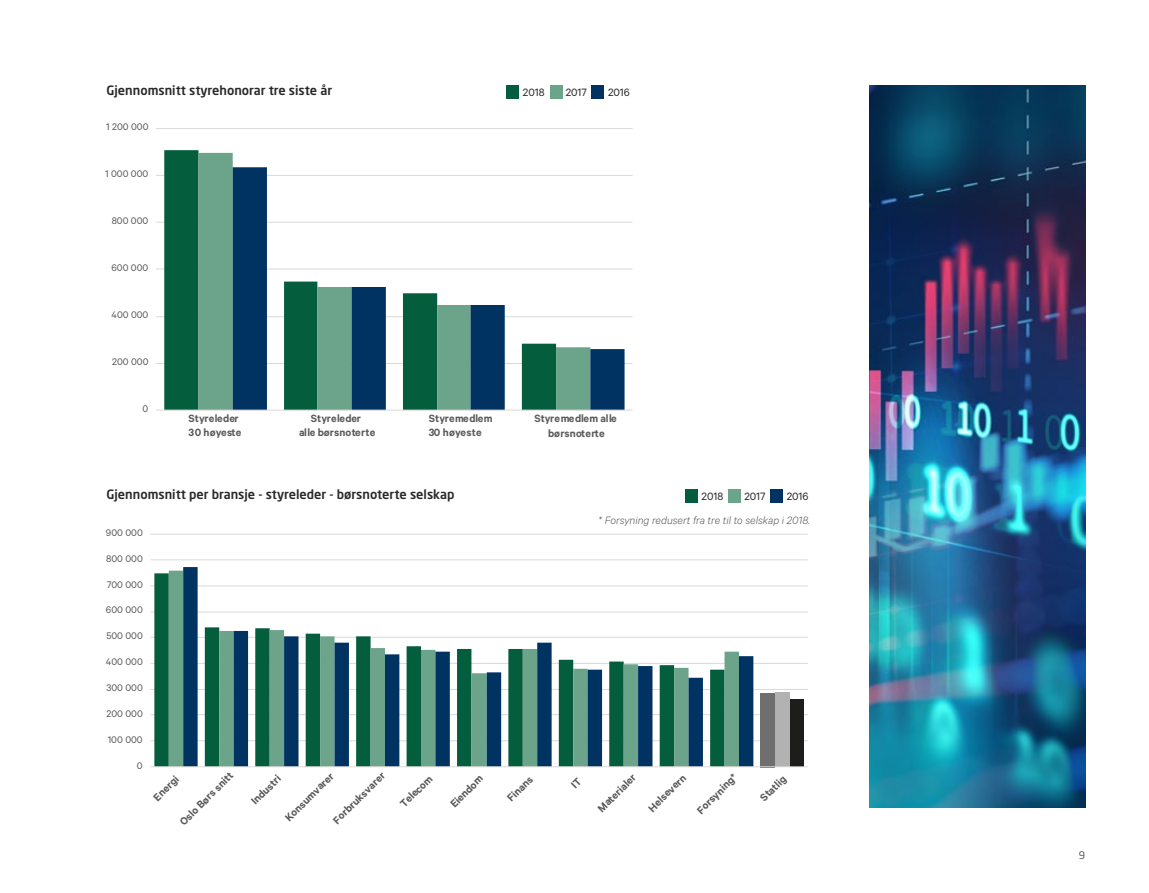
<style>
.page{position:relative;width:1149px;height:893px;background:#fff}
.page>*{position:absolute;margin:0;border:0;box-sizing:border-box;transform-origin:0 0}
.t1{font:500 12.75px "Neo Sans Std";color:#292829}
.t2{font:italic 300 12px "Calibre";color:#555759}
.t3{font:12px "Calibre";color:#292829}
.t4{font:600 11.85px/14.2px "Calibre";letter-spacing:.01em;color:#595959}
.t5{font:10.8px "Calibre";color:#595959}
.t6{font:10.5px "Neo Sans Std";color:#58595b}
</style>
<div class="page">
<hr style="left:156px;top:363px;width:476px;height:1px;background:#d9d9d9">
<hr style="left:156px;top:316px;width:476px;height:1px;background:#d9d9d9">
<hr style="left:156px;top:269px;width:476px;height:1px;background:#d9d9d9">
<hr style="left:156px;top:222px;width:476px;height:1px;background:#d9d9d9">
<hr style="left:156px;top:175px;width:476px;height:1px;background:#d9d9d9">
<hr style="left:156px;top:128px;width:476px;height:1px;background:#d9d9d9">
<div style="left:164px;top:150px;width:69px;height:260px;background:#045d3c"></div>
<div style="left:198px;top:153px;width:35px;height:257px;background:#6ba48a"></div>
<svg style="left:233px;top:167px;width:391px;height:243px"></svg>
<hr style="left:156px;top:410px;width:476px;height:1px;background:#d9d9d9">
<div style="left:506px;top:85px;width:13px;height:13px;background:#045d3c"></div>
<div style="left:549px;top:85px;width:13px;height:13px;background:#6ba489"></div>
<div style="left:591px;top:85px;width:12px;height:13px;background:#003262"></div>
<div style="left:684px;top:489px;width:13px;height:13px;background:#045d3c"></div>
<div style="left:728px;top:489px;width:13px;height:13px;background:#6ba489"></div>
<div style="left:769px;top:489px;width:13px;height:13px;background:#003262"></div>
<hr style="left:150px;top:689px;width:657px;height:1px;background:#d9d9d9">
<hr style="left:150px;top:663px;width:657px;height:1px;background:#d9d9d9">
<hr style="left:150px;top:637px;width:657px;height:1px;background:#d9d9d9">
<hr style="left:150px;top:612px;width:657px;height:1px;background:#d9d9d9">
<hr style="left:150px;top:585px;width:657px;height:1px;background:#d9d9d9">
<hr style="left:150px;top:559px;width:657px;height:1px;background:#d9d9d9">
<hr style="left:150px;top:534px;width:657px;height:1px;background:#d9d9d9">
<hr style="left:150px;top:740px;width:657px;height:1px;background:#d9d9d9">
<hr style="left:150px;top:714px;width:657px;height:1px;background:#d9d9d9">
<div style="left:789px;top:699px;width:14px;height:68px;background:#1d1d1b"></div>
<div style="left:774px;top:692px;width:15px;height:74px;background:#b2b2b2"></div>
<div style="left:760px;top:693px;width:14px;height:74px;background:#706f6f"></div>
<svg style="left:154px;top:573px;width:15px;height:193px;background:#0e6344"></svg>
<div style="left:169px;top:571px;width:14px;height:195px;background:#6ba48a"></div>
<svg style="left:183px;top:567px;width:570px;height:199px"></svg>
<hr style="left:150px;top:766px;width:657px;height:1px;background:#d9d9d9">
<img style="left:869px;top:85px;width:215px;height:723px">
<p class="t1" style="left:106px;top:82px;width:227px">Gjennomsnitt styrehonorar tre siste år</p>
<p class="t5" style="left:106px;top:121px;width:44px">1 200 000</p>
<p class="t5" style="left:105px;top:167px;width:45px">1 000 000</p>
<p class="t5" style="left:112px;top:215px;width:38px">800 000</p>
<p class="t5" style="left:111px;top:261px;width:38px">600 000</p>
<p class="t5" style="left:111px;top:308px;width:38px">400 000</p>
<p class="t5" style="left:112px;top:355px;width:38px">200 000</p>
<p class="t5" style="left:142px;top:402px;width:7px">0</p>
<p class="t3" style="left:522px;top:86px;width:23px">2018</p>
<p class="t3" style="left:565px;top:86px;width:23px">2017</p>
<p class="t3" style="left:608px;top:86px;width:23px">2016</p>
<p class="t4" style="left:188px;top:411px;width:54px">Styreleder<br>30 høyeste</p>
<p class="t4" style="left:299px;top:411px;width:78px;text-align:center">Styreleder<br>alle børsnoterte</p>
<p class="t4" style="left:428px;top:411px;width:65px">Styremedlem<br>30 høyeste</p>
<p class="t4" style="left:534px;top:411px;width:84px;text-align:center">Styremedlem alle børsnoterte</p>
<p class="t1" style="left:106px;top:486px;width:349px">Gjennomsnitt per bransje - styreleder - børsnoterte selskap</p>
<p class="t3" style="left:701px;top:490px;width:23px">2018</p>
<p class="t3" style="left:744px;top:490px;width:23px">2017</p>
<p class="t3" style="left:786px;top:490px;width:23px">2016</p>
<p class="t5" style="left:106px;top:526px;width:38px">900 000</p>
<p class="t5" style="left:106px;top:552px;width:38px">800 000</p>
<p class="t5" style="left:107px;top:578px;width:38px">700 000</p>
<p class="t5" style="left:106px;top:604px;width:38px">600 000</p>
<p class="t5" style="left:106px;top:629px;width:38px">500 000</p>
<p class="t5" style="left:106px;top:655px;width:38px">400 000</p>
<p class="t5" style="left:106px;top:681px;width:38px">300 000</p>
<p class="t5" style="left:106px;top:707px;width:38px">200 000</p>
<p class="t5" style="left:108px;top:733px;width:36px">100 000</p>
<p class="t5" style="left:137px;top:759px;width:7px">0</p>
<p class="t2" style="left:598px;top:513px;width:213px">* Forsyning redusert fra tre til to selskap i 2018.</p>
<p class="t4" style="left:150px;top:794px;width:32px;rotate:-45deg">Energi</p>
<p class="t4" style="left:176px;top:818px;width:72px;rotate:-45deg">Oslo Børs snitt</p>
<p class="t4" style="left:247px;top:797px;width:39px;rotate:-45deg">Industri</p>
<p class="t4" style="left:281px;top:814px;width:66px;rotate:-45deg">Konsumvarer</p>
<p class="t4" style="left:329px;top:817px;width:70px;rotate:-45deg">Forbruksvarer</p>
<p class="t4" style="left:396px;top:800px;width:42px;rotate:-45deg">Telecom</p>
<p class="t4" style="left:446px;top:800px;width:43px;rotate:-45deg">Eiendom</p>
<p class="t4" style="left:503px;top:794px;width:33px;rotate:-45deg">Finans</p>
<p class="t4" style="left:594px;top:805px;width:51px;rotate:-45deg">Materialer</p>
<p class="t4" style="left:644px;top:805px;width:50px;rotate:-45deg">Helsevern</p>
<p class="t4" style="left:693px;top:807px;width:53px;rotate:-45deg">Forsyning*</p>
<p class="t4" style="left:756px;top:794px;width:33px;rotate:-45deg">Statlig</p>
<p class="t6" style="left:1078px;top:848px;width:8px">9</p>
</div>
